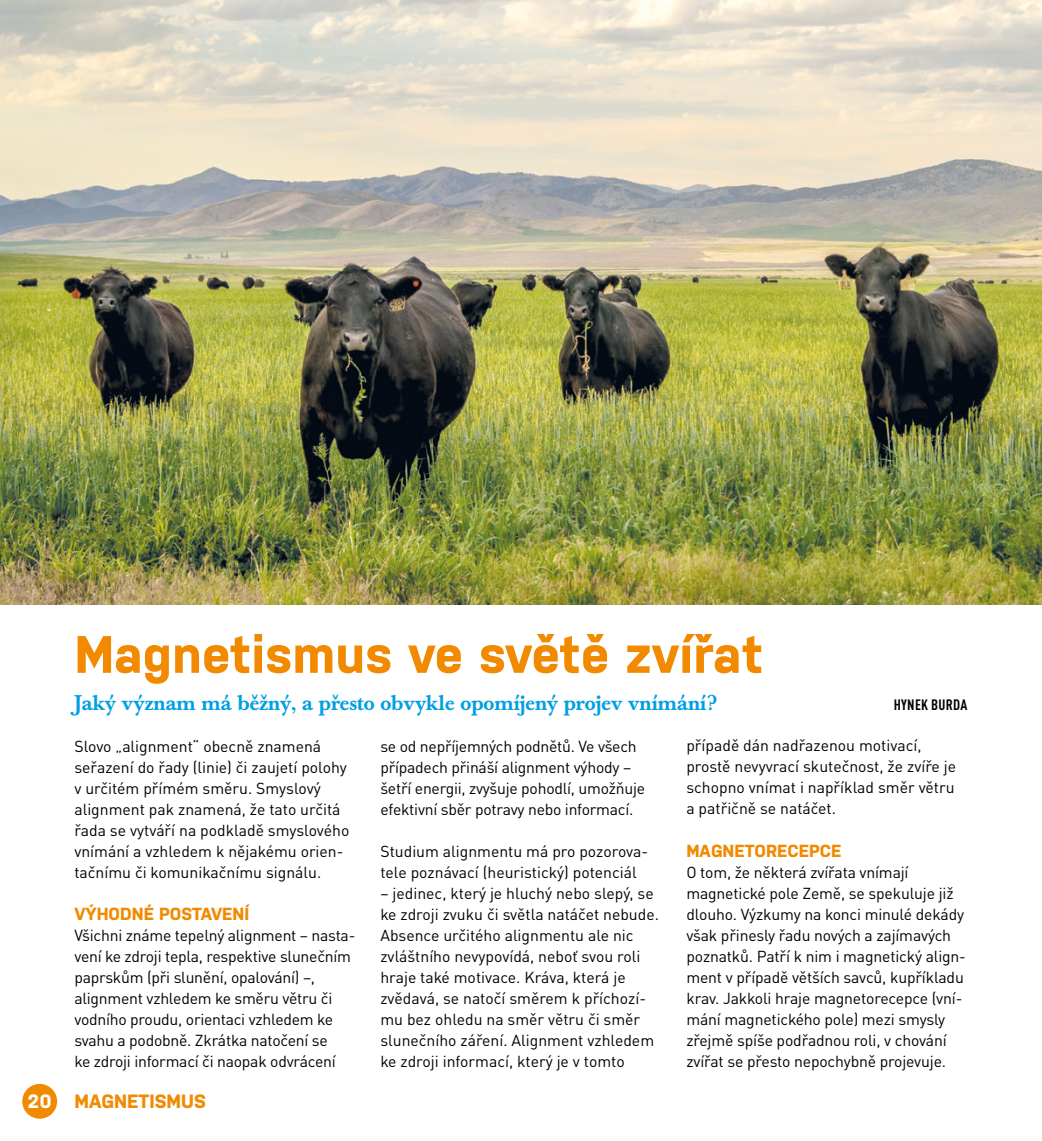
<style>
.page{position:relative;width:1042px;height:1141px;background:#fff}
.page>*{position:absolute;margin:0;border:0;box-sizing:border-box;transform-origin:0 0}
.t1{font:700 52.5px "Nudista";color:#f18a00}
.t2{font:500 21px "Baskerville Book Pro";color:#009fe3}
.t3{font:700 19.25px "Nudista";color:#f18a00}
.t4{font:700 17.5px "Nudista";color:#f18a00}
.t5{font:15.75px/21px "DIN Pro";letter-spacing:-.01em;color:#000}
.t6{font:700 condensed 14.88px "DIN Pro";letter-spacing:.02em;color:#000}
.s1{color:#fff}
</style>
<div class="page">
<img style="left:0;top:0;width:1042px;height:605px">
<div style="left:22px;top:1084px;width:35px;height:35px;background:#f18a00;border-radius:50%"></div>
<h1 class="t1" style="left:74px;top:616px;width:690px">MAGNETISMUS VE SVĚTĚ ZVÍŘAT</h1>
<h2 class="t2" style="left:74px;top:689px;width:644px">Jaký význam má běžný, a přesto obvykle opomíjený projev vnímání?</h2>
<p class="t6" style="left:894px;top:693px;width:75px">HYNEK BURDA</p>
<p class="t5" style="left:74px;top:734px;width:276px">Slovo „alignment“ obecně znamená seřazení do řady (linie) či zaujetí polohy v určitém přímém směru. Smyslový alignment pak znamená, že tato určitá řada se vytváří na podkladě smyslového vnímání a vzhledem k nějakému orien&shy;tačnímu či komunikačnímu signálu.</p>
<p class="t4" style="left:74px;top:901px;width:176px">VÝHODNÉ POSTAVENÍ</p>
<p class="t5" style="left:74px;top:923px;width:282px">Všichni známe tepelný alignment – nasta&shy;vení ke zdroji tepla, respektive slunečním paprskům (při slunění, opalování) –, alignment vzhledem ke směru větru či vodního proudu, orientaci vzhledem ke svahu a podobně. Zkrátka natočení se<br>ke zdroji informací či naopak odvrácení</p>
<p class="t3" style="left:28px;top:1088px;width:180px"><span class="s1">20</span> MAGNETISMUS</p>
<p class="t5" style="left:380px;top:734px;width:266px">se od nepříjemných podnětů. Ve všech případech přináší alignment výhody – šetří energii, zvyšuje pohodlí, umožňuje efektivní sběr potravy nebo informací.</p>
<p class="t5" style="left:380px;top:839px;width:269px">Studium alignmentu má pro pozorova&shy;tele poznávací (heuristický) potenciál</p>
<p class="t5" style="left:380px;top:881px;width:280px">– jedinec, který je hluchý nebo slepý, se ke zdroji zvuku či světla natáčet nebude.<br>Absence určitého alignmentu ale nic zvláštního nevypovídá, neboť svou roli hraje také motivace. Kráva, která je zvědavá, se natočí směrem k příchozí&shy;mu bez ohledu na směr větru či směr slunečního záření. Alignment vzhledem ke zdroji informací, který je v tomto</p>
<p class="t5" style="left:686px;top:734px;width:271px">případě dán nadřazenou motivací, prostě nevyvrací skutečnost, že zvíře je schopno vnímat i například směr větru a patřičně se natáčet.</p>
<p class="t4" style="left:686px;top:838px;width:157px">MAGNETORECEPCE</p>
<p class="t5" style="left:686px;top:860px;width:281px">O tom, že některá zvířata vnímají magnetické pole Země, se spekuluje již dlouho. Výzkumy na konci minulé dekády však přinesly řadu nových a zajímavých poznatků. Patří k nim i magnetický align&shy;ment v případě větších savců, kupříkladu krav. Jakkoli hraje magnetorecepce (vní&shy;mání magnetického pole) mezi smysly zřejmě spíše podřadnou roli, v chování zvířat se přesto nepochybně projevuje.</p>
</div>
